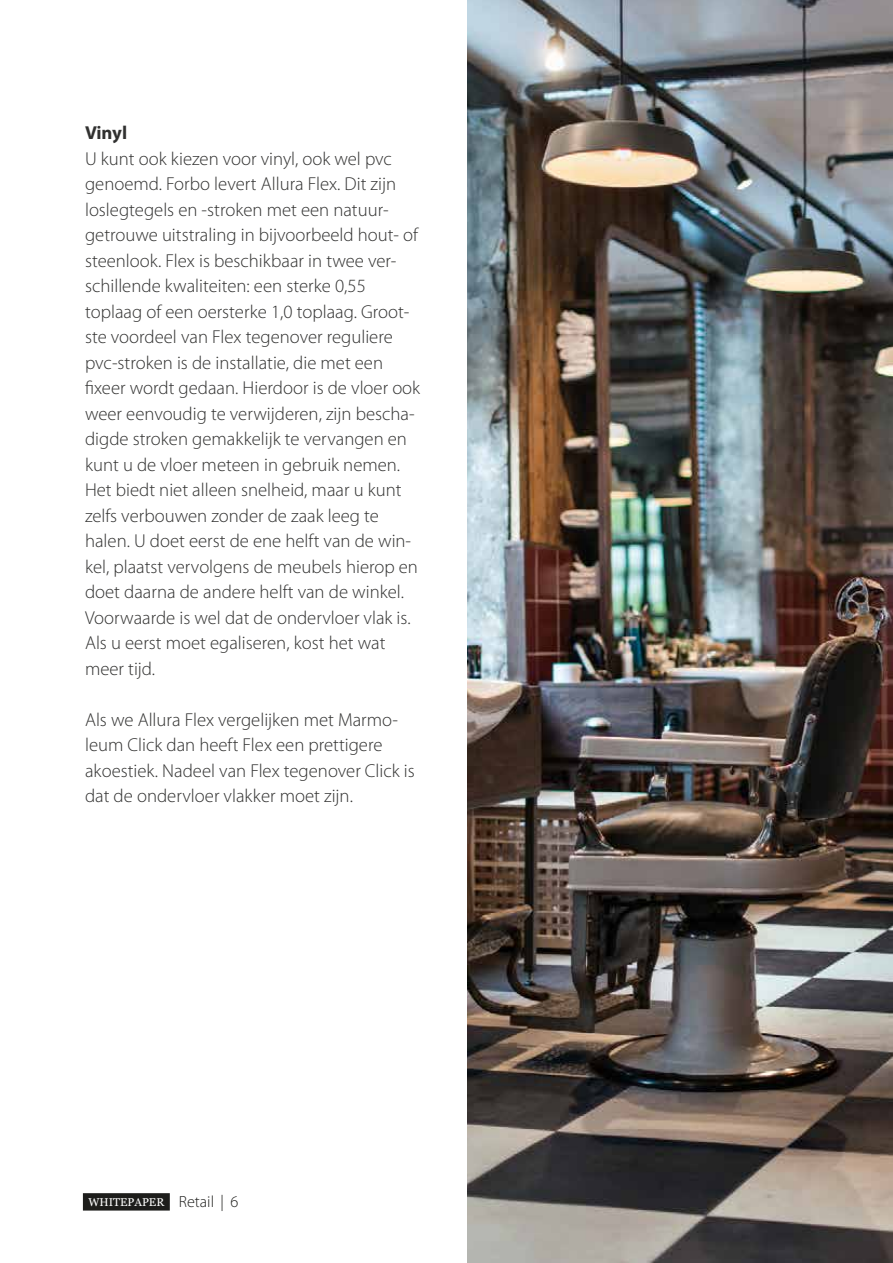
<style>
.page{position:relative;width:893px;height:1263px;background:#fff}
.page>*{position:absolute;margin:0;border:0;box-sizing:border-box;transform-origin:0 0}
.brood{font:300 18.75px/25.5px "Myriad Pro";color:#313130}
.brood-2{font:700 18.75px "Myriad Pro";letter-spacing:-.01em;color:#313130}
.t1{font:11.4px "Georgia";color:#fff}
.s1{font-family:"Myriad Pro";font-weight:300;font-size:16.2px;color:#1d1d1b}
</style>
<div class="page">
<img style="left:468px;top:0;width:425px;height:1263px">
<div style="left:83px;top:1193px;width:87px;height:17px;background:#1d1d1b"></div>
<p class="brood-2" style="left:85px;top:122px;width:44px">Vinyl</p>
<p class="brood" style="left:85px;top:146px;width:337px">U kunt ook kiezen voor vinyl, ook wel pvc genoemd. Forbo levert Allura Flex. Dit zijn loslegtegels en -stroken met een natuur&shy;getrouwe uitstraling in bijvoorbeeld hout- of steenlook. Flex is beschikbaar in twee ver&shy;schillende kwaliteiten: een sterke 0,55 toplaag of een oersterke 1,0 toplaag. Groot&shy;ste voordeel van Flex tegenover reguliere pvc-stroken is de installatie, die met een fixeer wordt gedaan. Hierdoor is de vloer ook weer eenvoudig te verwijderen, zijn bescha&shy;digde stroken gemakkelijk te vervangen en kunt u de vloer meteen in gebruik nemen.<br>Het biedt niet alleen snelheid, maar u kunt zelfs verbouwen zonder de zaak leeg te halen. U doet eerst de ene helft van de win&shy;kel, plaatst vervolgens de meubels hierop en doet daarna de andere helft van de winkel.<br>Voorwaarde is wel dat de ondervloer vlak is.<br>Als u eerst moet egaliseren, kost het wat meer tijd.</p>
<p class="brood" style="left:85px;top:707px;width:331px">Als we Allura Flex vergelijken met Marmo&shy;leum Click dan heeft Flex een prettigere akoestiek. Nadeel van Flex tegenover Click is dat de ondervloer vlakker moet zijn.</p>
<p class="t1" style="left:88px;top:1193px;width:152px">WHITEPAPER <span class="s1">Retail | 6</span></p>
</div>
